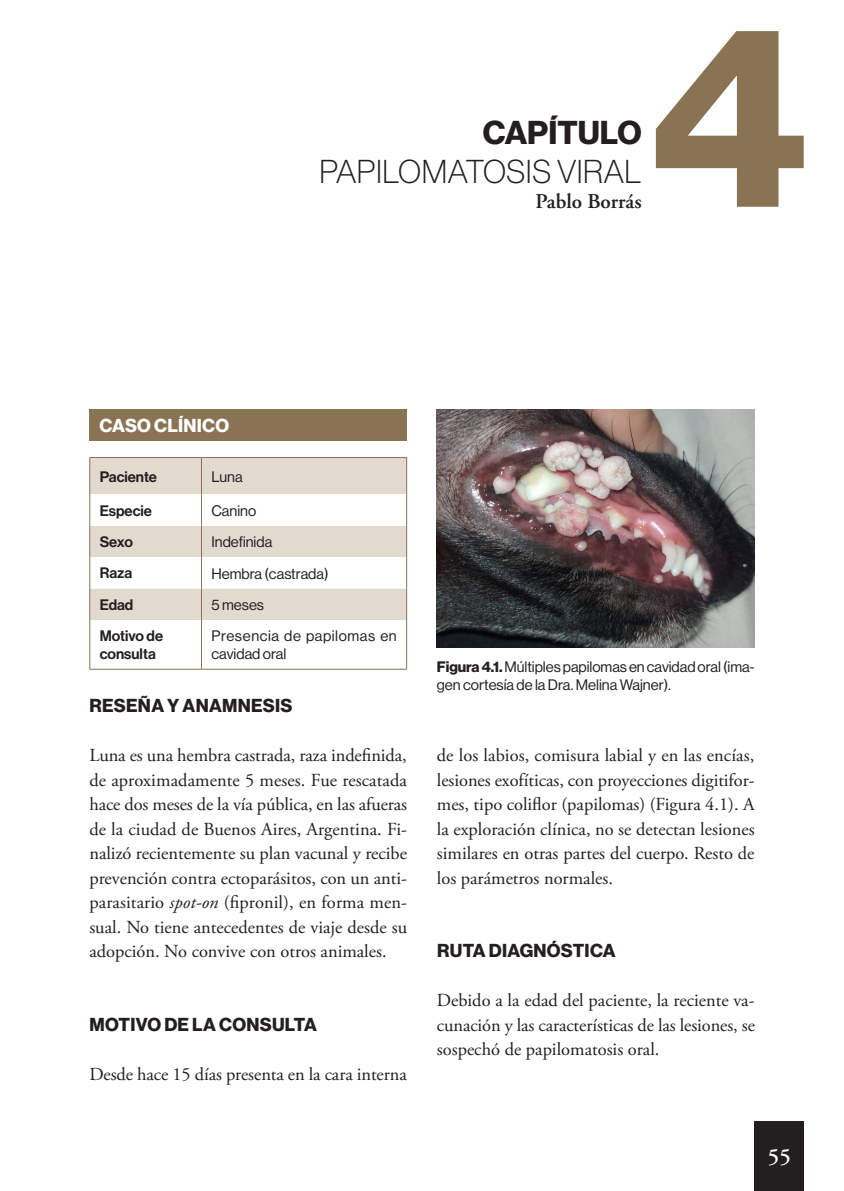
<style>
.page{position:relative;width:844px;height:1191px;background:#fff}
.page>*{position:absolute;margin:0;border:0;box-sizing:border-box;transform-origin:0 0}
.t1{font:253.75px "N Haas Grotesk DS Pro 75 Bd";color:#897353}
.Título_Capítulo{font:32.38px "N Haas Grotesk DS Pro 35 X Lt";letter-spacing:.015em;color:#231f20}
.t2{font:32.38px "N Haas Grotesk DS Pro 75 Bd";color:#231f20}
.t3{font:600 22.75px "Adobe Garamond Pro";color:#fff}
.Autor{font:600 21px "Adobe Garamond Pro";color:#231f20}
.Párrafo_primero{font:18.38px/24.5px "Adobe Garamond Pro";color:#231f20;text-align:justify}
._1_Titol{font:18.38px "N Haas Grotesk DS Pro 75 Bd";letter-spacing:.015em;color:#231f20}
._0_Titol_-_Caso_o_discusión{font:18.38px "N Haas Grotesk DS Pro 75 Bd";letter-spacing:.015em;color:#fff}
.Text_taula{font:14.88px/17.8px "N Haas Grotesk DS Pro 55 Rg";color:#231f20}
.Text_taula_negrita{font:14.88px/17.8px "N Haas Grotesk DS Pro 65 Md";color:#231f20}
.Text_taula-2{font:14.88px/17.8px "N Haas Grotesk DS Pro 55 Rg";letter-spacing:.04em;color:#231f20}
.s1{font-style:italic}
.s2{font-family:"N Haas Grotesk DS Pro 75 Bd"}
</style>
<div class="page">
<div style="left:754px;top:1121px;width:50px;height:70px;background:#231f20"></div>
<div style="left:89px;top:410px;width:318px;height:31px;background:#897353"></div>
<div style="left:90px;top:458px;width:316px;height:162px;background:#e3dacf"></div>
<svg style="left:90px;top:494px;width:316px;height:94px"></svg>
<hr style="left:89px;top:458px;width:1px;height:36px;background:#897353">
<hr style="left:89px;top:457px;width:112px;height:1px;background:#897353">
<hr style="left:201px;top:458px;width:1px;height:36px;background:#897353">
<hr style="left:201px;top:457px;width:206px;height:1px;background:#897353">
<hr style="left:406px;top:458px;width:1px;height:36px;background:#897353">
<hr style="left:89px;top:494px;width:1px;height:32px;background:#897353">
<hr style="left:201px;top:494px;width:1px;height:32px;background:#897353">
<hr style="left:406px;top:494px;width:1px;height:32px;background:#897353">
<hr style="left:89px;top:526px;width:1px;height:31px;background:#897353">
<hr style="left:201px;top:526px;width:1px;height:31px;background:#897353">
<hr style="left:406px;top:526px;width:1px;height:31px;background:#897353">
<hr style="left:89px;top:557px;width:1px;height:31px;background:#897353">
<hr style="left:201px;top:557px;width:1px;height:31px;background:#897353">
<hr style="left:406px;top:557px;width:1px;height:31px;background:#897353">
<hr style="left:201px;top:588px;width:1px;height:32px;background:#897353">
<hr style="left:201px;top:620px;width:1px;height:49px;background:#897353">
<hr style="left:89px;top:588px;width:1px;height:32px;background:#897353">
<hr style="left:406px;top:588px;width:1px;height:32px;background:#897353">
<hr style="left:89px;top:620px;width:1px;height:49px;background:#897353">
<hr style="left:406px;top:620px;width:1px;height:49px;background:#897353">
<hr style="left:89px;top:669px;width:112px;height:1px;background:#897353">
<hr style="left:201px;top:669px;width:206px;height:1px;background:#897353">
<img style="left:437px;top:409px;width:317px;height:239px">
<p class="t2" style="left:482px;top:114px;width:160px">CAPÍTULO</p>
<p class="Título_Capítulo" style="left:319px;top:154px;width:323px">PAPILOMATOSIS VIRAL</p>
<p class="Autor" style="left:535px;top:190px;width:108px">Pablo Borrás</p>
<p class="t1" style="left:650px;top:-31px;width:159px">4</p>
<p class="_0_Titol_-_Caso_o_discusión" style="left:99px;top:415px;width:131px">CASO CLÍNICO</p>
<p class="Text_taula_negrita" style="left:100px;top:468px;width:59px">Paciente</p>
<p class="Text_taula" style="left:211px;top:467px;width:33px">Luna</p>
<p class="Text_taula_negrita" style="left:100px;top:502px;width:54px">Especie</p>
<p class="Text_taula" style="left:211px;top:502px;width:46px">Canino</p>
<p class="Text_taula_negrita" style="left:100px;top:533px;width:35px">Sexo</p>
<p class="Text_taula" style="left:211px;top:533px;width:62px">Indefinida</p>
<p class="Text_taula_negrita" style="left:100px;top:564px;width:34px">Raza</p>
<p class="Text_taula" style="left:211px;top:564px;width:119px">Hembra (castrada)</p>
<p class="Text_taula_negrita" style="left:100px;top:596px;width:35px">Edad</p>
<p class="Text_taula" style="left:211px;top:596px;width:54px">5 meses</p>
<p class="Text_taula_negrita" style="left:100px;top:627px;width:65px">Motivo de consulta</p>
<p class="Text_taula-2" style="left:211px;top:627px;width:187px">Presencia de papilomas en cavidad oral</p>
<p class="_1_Titol" style="left:89px;top:695px;width:204px">RESEÑA Y ANAMNESIS</p>
<p class="Párrafo_primero" style="left:89px;top:743px;width:319px">Luna es una hembra castrada, raza indefinida, de aproximadamente 5 meses. Fue rescatada hace dos meses de la vía pública, en las afueras de la ciudad de Buenos Aires, Argentina. Fi&shy;nalizó recientemente su plan vacunal y recibe prevención contra ectoparásitos, con un anti&shy;parasitario <span class="s1">spot-on</span> (fipronil), en forma men&shy;sual. No tiene antecedentes de viaje desde su adopción. No convive con otros animales.</p>
<p class="_1_Titol" style="left:89px;top:1013px;width:229px">MOTIVO DE LA CONSULTA</p>
<p class="Párrafo_primero" style="left:89px;top:1062px;width:319px">Desde hace 15 días presenta en la cara interna</p>
<p class="Text_taula" style="left:437px;top:657px;width:319px"><span class="s2">Figura 4.1.</span> Múltiples papilomas en cavidad oral (ima&shy;gen cortesía de la Dra. Melina Wajner).</p>
<p class="Párrafo_primero" style="left:437px;top:743px;width:319px">de los labios, comisura labial y en las encías, lesiones exofíticas, con proyecciones digitifor&shy;mes, tipo coliflor (papilomas) (Figura 4.1). A la exploración clínica, no se detectan lesiones similares en otras partes del cuerpo. Resto de los parámetros normales.</p>
<p class="_1_Titol" style="left:437px;top:940px;width:180px">RUTA DIAGNÓSTICA</p>
<p class="Párrafo_primero" style="left:437px;top:988px;width:319px">Debido a la edad del paciente, la reciente va&shy;cunación y las características de las lesiones, se sospechó de papilomatosis oral.</p>
<p class="t3" style="left:767px;top:1144px;width:25px">55</p>
</div>
